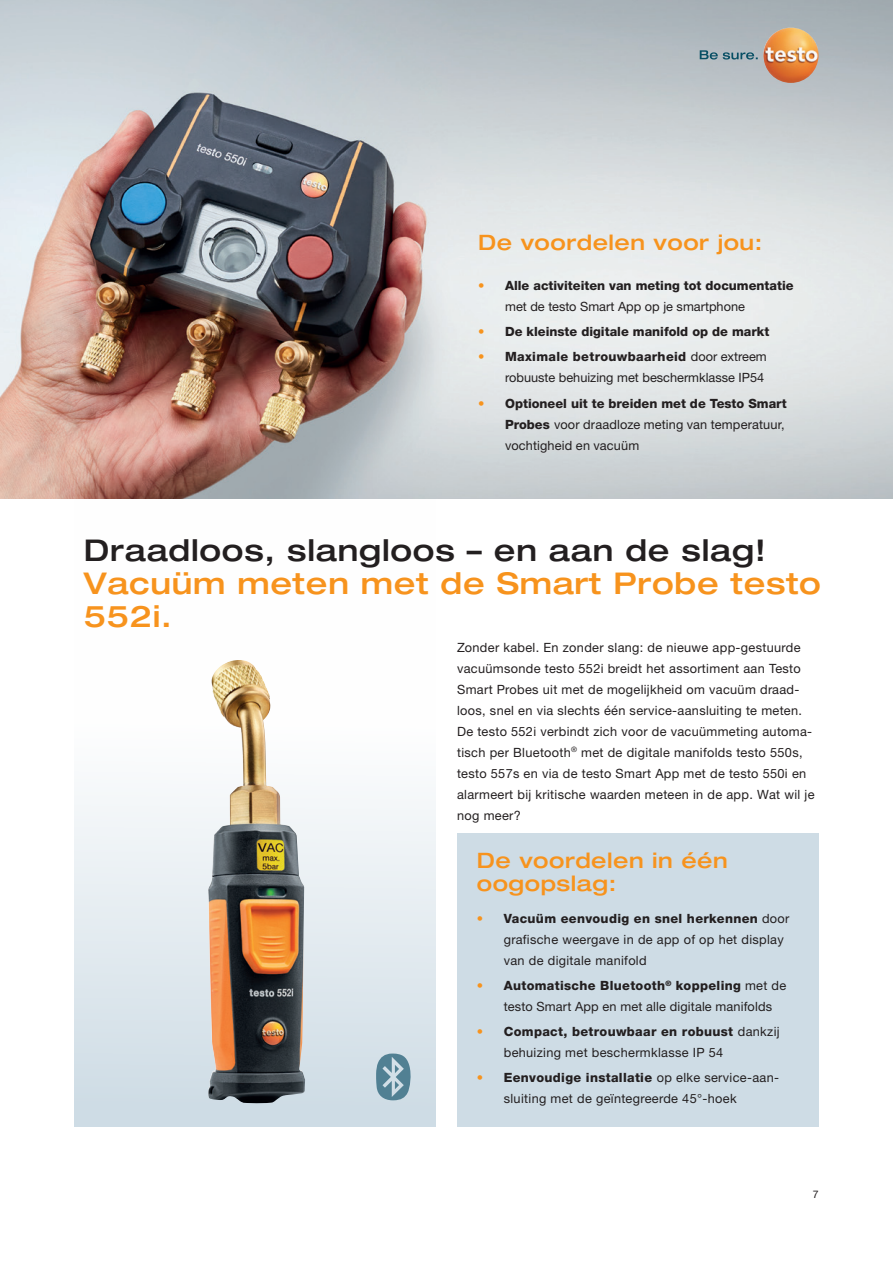
<style>
.page{position:relative;width:893px;height:1263px;background:#fff}
.page>*{position:absolute;margin:0;border:0;box-sizing:border-box;transform-origin:0 0}
.t1{font:500 expanded 30px/33px "Helvetica Neue LTW1 G";letter-spacing:.025em;color:#f7931d}
.t2{font:500 expanded 30px "Helvetica Neue LTW1 G";letter-spacing:.025em;color:#231f20}
.t3{font:500 expanded 21.3px/23.4px "Helvetica Neue LTW1 G";letter-spacing:.025em;color:#f7931d}
.t4{font:12.75px/21px "Helvetica Neue LTW1 G";letter-spacing:.025em;color:#231f20}
.t5{font:800 12.75px/21px "Helvetica Neue LTW1 G";color:#231f20}
.t6{font:12.75px/21px "Helvetica Neue LTW1 G";color:#231f20;text-align:right}
.t7{font:10.5px "Helvetica Neue LTW1 G";color:#231f20}
.s1{color:#f7931d}
.s2{font-weight:400}
.s3{font-weight:800;color:#f7931d}
.s4{font-weight:800}
</style>
<div class="page">
<img style="left:0;top:0;width:893px;height:499px">
<svg style="left:700px;top:50px;width:58px;height:10px"></svg>
<img style="left:763px;top:28px;width:56px;height:55px;border-radius:28px">
<div style="left:457px;top:833px;width:362px;height:294px;background:#cedce5"></div>
<div style="left:74px;top:499px;width:362px;height:628px;background:linear-gradient(to bottom,#fff,#d2dfe7)"></div>
<img style="left:208px;top:661px;width:97px;height:442px">
<svg style="left:376px;top:1053px;width:36px;height:47px;background:#81a3b2"></svg>
<h2 class="t3" style="left:478px;top:230px;width:286px">De voordelen voor jou:</h2>
<p class="t5" style="left:505px;top:275px;width:290px;text-indent:-27px"><span class="s1">•</span> Alle activiteiten van meting tot documentatie <span class="s2">met de testo Smart App op je smartphone</span></p>
<p class="t5" style="left:478px;top:321px;width:293px"><span class="s1">•</span> De kleinste digitale manifold op de markt</p>
<p class="t6" style="left:478px;top:346px;width:290px"><span class="s3">•</span> <span class="s4">Maximale betrouwbaarheid</span> door extreem robuuste behuizing met beschermklasse IP54</p>
<p class="t4" style="left:505px;top:392px;width:283px;text-indent:-27px"><span class="s3">•</span> <span class="s4">Optioneel uit te breiden met de Testo Smart<br>Probes</span> voor draadloze meting van temperatuur, vochtigheid en vacuüm</p>
<h1 class="t2" style="left:84px;top:531px;width:683px">Draadloos, slangloos – en aan de slag!</h1>
<h1 class="t1" style="left:84px;top:566px;width:738px">Vacuüm meten met de Smart Probe testo<br>552i.</h1>
<p class="t4" style="left:457px;top:636px;width:359px">Zonder kabel. En zonder slang: de nieuwe app-gestuurde vacuümsonde testo 552i breidt het assortiment aan Testo Smart Probes uit met de mogelijkheid om vacuüm draad&shy;loos, snel en via slechts één service-aansluiting te meten.<br>De testo 552i verbindt zich voor de vacuümmeting automa&shy;tisch per Bluetooth<sup>®</sup> met de digitale manifolds testo 550s, testo 557s en via de testo Smart App met de testo 550i en alarmeert bij kritische waarden meteen in de app. Wat wil je nog meer?</p>
<h2 class="t3" style="left:477px;top:848px;width:252px">De voordelen in één oogopslag:</h2>
<p class="t4" style="left:504px;top:907px;width:287px;text-indent:-27px"><span class="s3">•</span> <span class="s4">Vacuüm eenvoudig en snel herkennen</span> door grafische weergave in de app of op het display van de digitale manifold</p>
<p class="t4" style="left:504px;top:975px;width:284px;text-indent:-27px"><span class="s3">•</span> <span class="s4">Automatische Bluetooth</span><sup>®</sup> <span class="s4">koppeling</span> met de testo Smart App en met alle digitale manifolds</p>
<p class="t4" style="left:504px;top:1021px;width:277px;text-indent:-27px"><span class="s3">•</span> <span class="s4">Compact, betrouwbaar en robuust</span> dankzij behuizing met beschermklasse IP 54</p>
<p class="t4" style="left:504px;top:1067px;width:277px;text-indent:-27px"><span class="s3">•</span> <span class="s4">Eenvoudige installatie</span> op elke service-aan&shy;sluiting met de geïntegreerde 45°-hoek</p>
<p class="t7" style="left:813px;top:1188px;width:7px">7</p>
</div>
